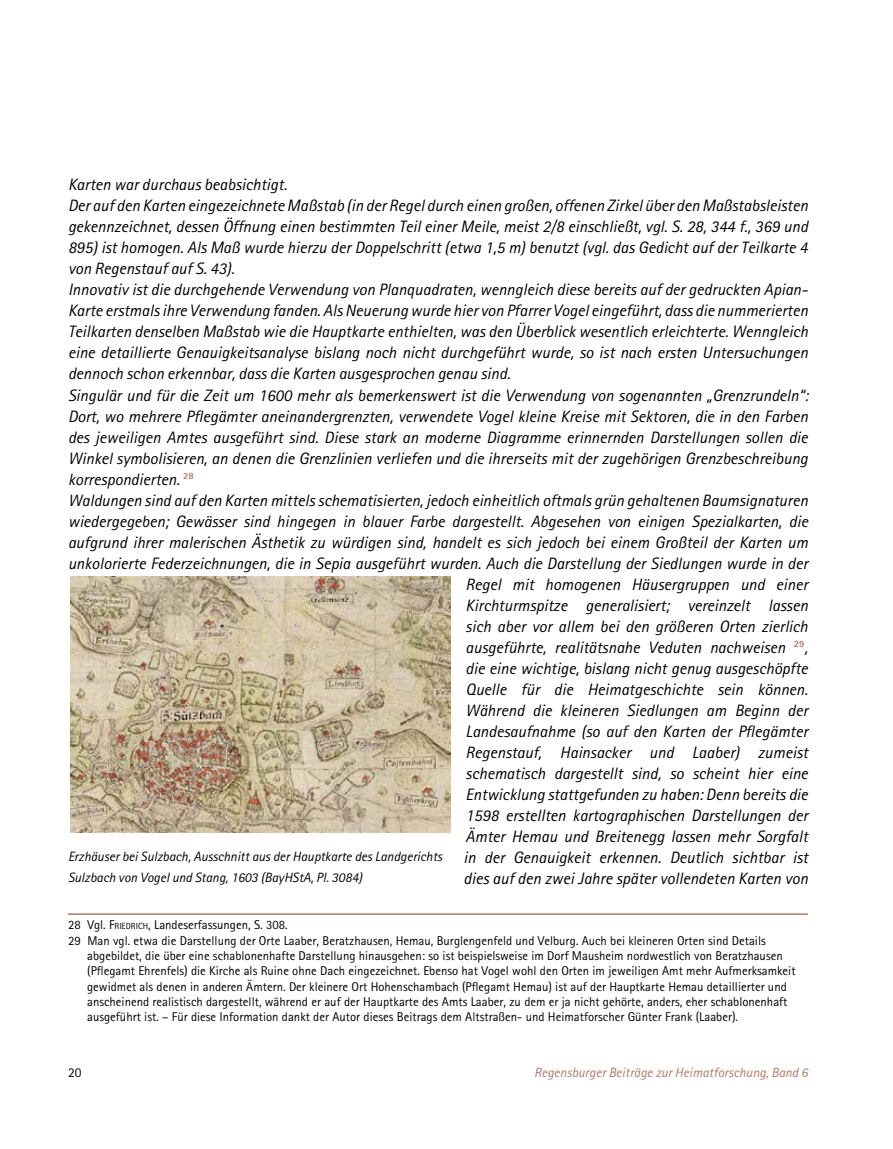
<style>
.page{position:relative;width:893px;height:1149px;background:#fff}
.page>*{position:absolute;margin:0;border:0;box-sizing:border-box;transform-origin:0 0}
.t1{font:italic 16.5px "Rotis Sans Serif Std";color:#000}
.t2{font:italic 13.5px/21px "Rotis Sans Serif Std";color:#000}
.t3{font:italic 13.5px "Rotis Sans Serif Std";color:#b17a6a}
.t4{font:13.5px "Rotis Sans Serif Std";color:#000}
.t5{font:12.75px "Rotis Sans Serif Std";color:#000}
.s1{font-style:inherit}
.s2{font-size:8.85px}
</style>
<div class="page">
<hr style="left:68px;top:913px;width:740px;height:1px;background:#b17a6a">
<img style="left:70px;top:576px;width:381px;height:255px">
<p class="t1" style="left:68px;top:175px;width:221px">Karten war durchaus beabsichtigt.</p>
<p class="t1" style="left:68px;top:196px;width:741px">Der auf den Karten eingezeichnete Maßstab (in der Regel durch einen großen, offenen Zirkel über den Maßstabsleisten</p>
<p class="t1" style="left:68px;top:217px;width:741px">gekennzeichnet, dessen Öffnung einen bestimmten Teil einer Meile, meist 2/8 einschließt, vgl. S. 28, 344 f., 369 und</p>
<p class="t1" style="left:68px;top:238px;width:741px">895) ist homogen. Als Maß wurde hierzu der Doppelschritt (etwa 1,5 m) benutzt (vgl. das Gedicht auf der Teilkarte 4</p>
<p class="t1" style="left:68px;top:259px;width:168px">von Regenstauf auf S. 43).</p>
<p class="t1" style="left:68px;top:280px;width:741px">Innovativ ist die durchgehende Verwendung von Planquadraten, wenngleich diese bereits auf der gedruckten Apian-</p>
<p class="t1" style="left:68px;top:301px;width:741px">Karte erstmals ihre Verwendung fanden. Als Neuerung wurde hier von Pfarrer Vogel eingeführt, dass die nummerierten</p>
<p class="t1" style="left:68px;top:322px;width:741px">Teilkarten denselben Maßstab wie die Hauptkarte enthielten, was den Überblick wesentlich erleichterte. Wenngleich</p>
<p class="t1" style="left:68px;top:343px;width:741px">eine detaillierte Genauigkeitsanalyse bislang noch nicht durchgeführt wurde, so ist nach ersten Untersuchungen</p>
<p class="t1" style="left:68px;top:364px;width:444px">dennoch schon erkennbar, dass die Karten ausgesprochen genau sind.</p>
<p class="t1" style="left:68px;top:385px;width:741px">Singulär und für die Zeit um 1600 mehr als bemerkenswert ist die Verwendung von sogenannten „Grenzrundeln“:</p>
<p class="t1" style="left:68px;top:406px;width:741px">Dort, wo mehrere Pflegämter aneinandergrenzten, verwendete Vogel kleine Kreise mit Sektoren, die in den Farben</p>
<p class="t1" style="left:68px;top:427px;width:741px">des jeweiligen Amtes ausgeführt sind. Diese stark an moderne Diagramme erinnernden Darstellungen sollen die</p>
<p class="t1" style="left:68px;top:448px;width:741px">Winkel symbolisieren, an denen die Grenzlinien verliefen und die ihrerseits mit der zugehörigen Grenzbeschreibung</p>
<p class="t1" style="left:68px;top:469px;width:127px">korrespondierten. <sup>28</sup></p>
<p class="t1" style="left:68px;top:490px;width:741px">Waldungen sind auf den Karten mittels schematisierten, jedoch einheitlich oftmals grün gehaltenen Baumsignaturen</p>
<p class="t1" style="left:68px;top:511px;width:741px">wiedergegeben; Gewässer sind hingegen in blauer Farbe dargestellt. Abgesehen von einigen Spezialkarten, die</p>
<p class="t1" style="left:68px;top:532px;width:741px">aufgrund ihrer malerischen Ästhetik zu würdigen sind, handelt es sich jedoch bei einem Großteil der Karten um</p>
<p class="t1" style="left:68px;top:553px;width:741px">unkolorierte Federzeichnungen, die in Sepia ausgeführt wurden. Auch die Darstellung der Siedlungen wurde in der</p>
<p class="t1" style="left:466px;top:574px;width:344px">Regel mit homogenen Häusergruppen und einer</p>
<p class="t1" style="left:466px;top:595px;width:344px">Kirchturmspitze generalisiert; vereinzelt lassen</p>
<p class="t1" style="left:466px;top:616px;width:344px">sich aber vor allem bei den größeren Orten zierlich</p>
<p class="t1" style="left:466px;top:637px;width:344px">ausgeführte, realitätsnahe Veduten nachweisen <sup>29</sup>,</p>
<p class="t1" style="left:466px;top:658px;width:344px">die eine wichtige, bislang nicht genug ausgeschöpfte</p>
<p class="t1" style="left:466px;top:679px;width:344px">Quelle für die Heimatgeschichte sein können.</p>
<p class="t1" style="left:466px;top:700px;width:344px">Während die kleineren Siedlungen am Beginn der</p>
<p class="t1" style="left:466px;top:721px;width:344px">Landesaufnahme (so auf den Karten der Pflegämter</p>
<p class="t1" style="left:466px;top:742px;width:344px">Regenstauf, Hainsacker und Laaber) zumeist</p>
<p class="t1" style="left:466px;top:763px;width:344px">schematisch dargestellt sind, so scheint hier eine</p>
<p class="t1" style="left:466px;top:784px;width:344px">Entwicklung stattgefunden zu haben: Denn bereits die</p>
<p class="t1" style="left:466px;top:805px;width:344px">1598 erstellten kartographischen Darstellungen der</p>
<p class="t1" style="left:466px;top:826px;width:344px">Ämter Hemau und Breitenegg lassen mehr Sorgfalt</p>
<p class="t1" style="left:463px;top:847px;width:346px">in der Genauigkeit erkennen. Deutlich sichtbar ist</p>
<p class="t1" style="left:463px;top:868px;width:346px">dies auf den zwei Jahre später vollendeten Karten von</p>
<p class="t5" style="left:68px;top:917px;width:221px">28 Vgl. <span class="s1">F</span><span class="s2">RIEDRICH</span>, Landeserfassungen, S. 308.</p>
<p class="t5" style="left:68px;top:932px;width:699px">29 Man vgl. etwa die Darstellung der Orte Laaber, Beratzhausen, Hemau, Burglengenfeld und Velburg. Auch bei kleineren Orten sind Details</p>
<p class="t5" style="left:87px;top:947px;width:697px">abgebildet, die über eine schablonenhafte Darstellung hinausgehen: so ist beispielsweise im Dorf Mausheim nordwestlich von Beratzhausen</p>
<p class="t5" style="left:87px;top:963px;width:710px">(Pflegamt Ehrenfels) die Kirche als Ruine ohne Dach eingezeichnet. Ebenso hat Vogel wohl den Orten im jeweiligen Amt mehr Aufmerksamkeit</p>
<p class="t5" style="left:87px;top:978px;width:701px">gewidmet als denen in anderen Ämtern. Der kleinere Ort Hohenschambach (Pflegamt Hemau) ist auf der Hauptkarte Hemau detaillierter und</p>
<p class="t5" style="left:87px;top:993px;width:702px">anscheinend realistisch dargestellt, während er auf der Hauptkarte des Amts Laaber, zu dem er ja nicht gehörte, anders, eher schablonenhaft</p>
<p class="t5" style="left:87px;top:1009px;width:653px">ausgeführt ist. – Für diese Information dankt der Autor dieses Beitrags dem Altstraßen- und Heimatforscher Günter Frank (Laaber).</p>
<p class="t2" style="left:68px;top:846px;width:376px">Erzhäuser bei Sulzbach, Ausschnitt aus der Hauptkarte des Landgerichts<br>Sulzbach von Vogel und Stang, 1603 (BayHStA, Pl. 3084)</p>
<p class="t4" style="left:68px;top:1063px;width:15px">20</p>
<p class="t3" style="left:534px;top:1063px;width:275px">Regensburger Beiträge zur Heimatforschung, Band 6</p>
</div>
